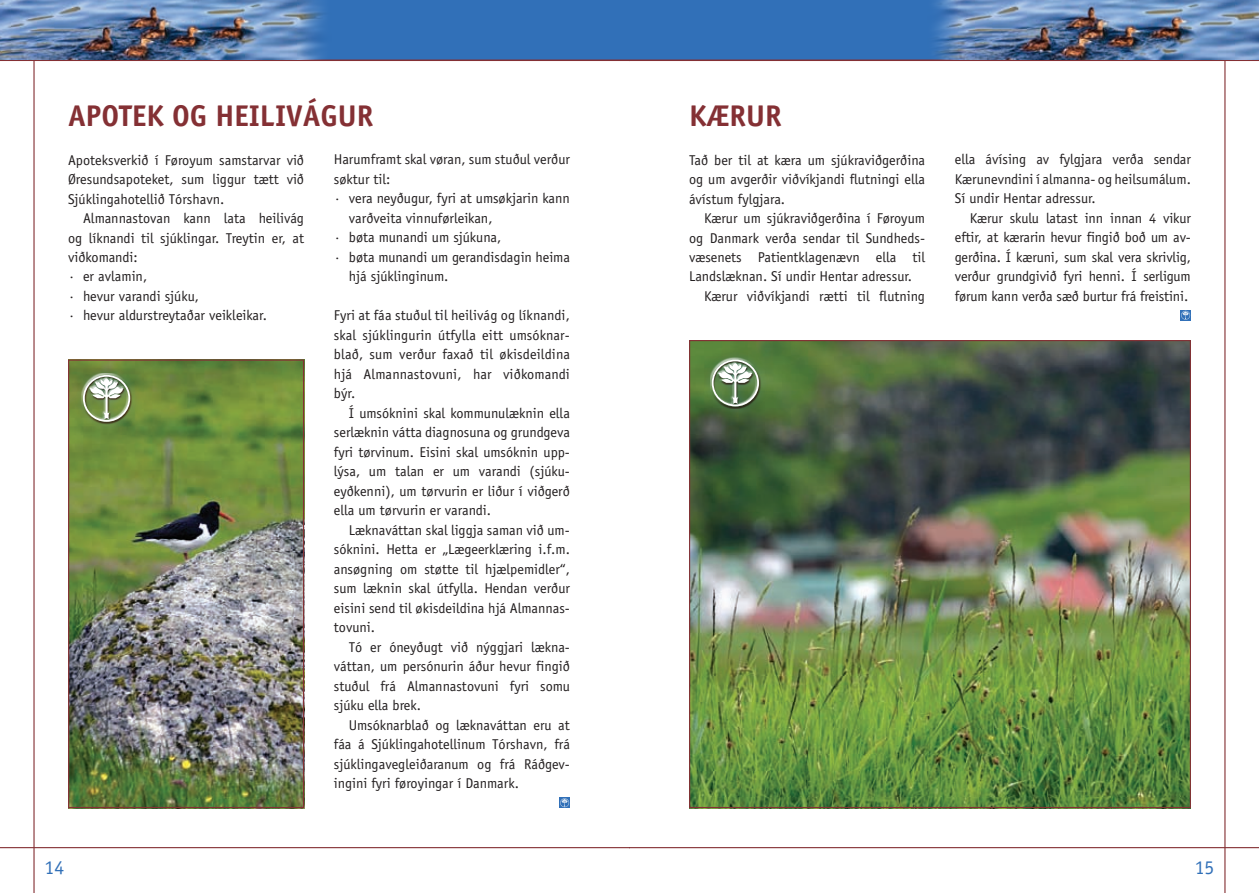
<style>
.page{position:relative;width:1259px;height:893px;background:#fff}
.page>*{position:absolute;margin:0;border:0;box-sizing:border-box;transform-origin:0 0}
.t1{font:700 30px "Officina Sans";color:#843034}
.t2{font:19.5px "Officina Sans";color:#3170b8}
.t3{font:14.25px/19.5px "Officina Sans";color:#231f20;text-align:justify}
</style>
<div class="page">
<hr style="left:33px;top:0;width:2px;height:893px;background:#843034">
<hr style="left:0;top:847px;width:629px;height:1px;background:#843034">
<hr style="left:1224px;top:0;width:1px;height:893px;background:#843034">
<svg style="left:0;top:0;width:1259px;height:62px;background:#4976af"></svg>
<img style="left:925px;top:0;width:334px;height:60px">
<hr style="left:629px;top:847px;width:630px;height:1px;background:#843034">
<div style="left:559px;top:797px;width:11px;height:11px;background:#3170b8"></div>
<svg style="left:560px;top:798px;width:9px;height:9px"></svg>
<div style="left:1180px;top:310px;width:11px;height:11px;background:#3170b8"></div>
<svg style="left:1181px;top:311px;width:9px;height:9px"></svg>
<img style="left:70px;top:362px;width:232px;height:444px">
<div style="left:68px;top:360px;width:236px;height:448px;border:1px solid #843034"></div>
<img style="left:691px;top:342px;width:498px;height:464px">
<div style="left:74px;top:366px;width:65px;height:65px;background:#3170b8;opacity:.5"></div>
<div style="left:81px;top:373px;width:49px;height:48px;background:#fff;opacity:.75"></div>
<div style="left:82px;top:376px;width:50px;height:48px;background:#843034;opacity:.75"></div>
<svg style="left:83px;top:375px;width:47px;height:47px"></svg>
<div style="left:703px;top:351px;width:65px;height:64px;background:#3170b8;opacity:.5"></div>
<div style="left:710px;top:358px;width:49px;height:47px;background:#fff;opacity:.75"></div>
<div style="left:711px;top:360px;width:50px;height:49px;background:#843034;opacity:.75"></div>
<svg style="left:711px;top:360px;width:48px;height:46px"></svg>
<h1 class="t1" style="left:68px;top:97px;width:307px">APOTEK OG H EILIVÁGUR</h1>
<p class="t3" style="left:68px;top:150px;width:237px">Apoteksverkið í Føroyum samstarvar við Øresundsapoteket, sum liggur tætt við Sjúklingahotellið Tórshavn.</p>
<p class="t3" style="left:68px;top:208px;width:237px;text-align:left;text-indent:15px">Almannastovan kann lata heilivág og líknandi til sjúklingar. Treytin er, at viðkomandi:<br>· er avlamin,<br>· hevur varandi sjúku,<br>· hevur aldurstreytaðar veikleikar.</p>
<p class="t3" style="left:334px;top:150px;width:237px">Harumframt skal vøran, sum stuðul verður</p>
<p class="t3" style="left:334px;top:169px;width:58px">søktur til:</p>
<p class="t3" style="left:334px;top:189px;width:237px">· vera neyðugur, fyri at umsøkjarin kann</p>
<p class="t3" style="left:349px;top:208px;width:145px">varðveita vinnuførleikan,</p>
<p class="t3" style="left:334px;top:228px;width:169px">· bøta munandi um sjúkuna,</p>
<p class="t3" style="left:334px;top:247px;width:237px">· bøta munandi um gerandisdagin heima</p>
<p class="t3" style="left:349px;top:267px;width:99px">hjá sjúklinginum.</p>
<p class="t3" style="left:334px;top:306px;width:237px">Fyri at fáa stuðul til heilivág og líknandi, skal sjúklingurin útfylla eitt umsóknar&shy;blað, sum verður faxað til økisdeildina hjá Almannastovuni, har viðkomandi býr.</p>
<p class="t3" style="left:334px;top:403px;width:238px;text-indent:15px">Í umsóknini skal kommunulæknin ella serlæknin vátta diagnosuna og grundgeva fyri tørvinum. Eisini skal umsóknin upp&shy;lýsa, um talan er um varandi (sjúku&shy;eyðkenni), um tørvurin er liður í viðgerð ella um tørvurin er varandi.</p>
<p class="t3" style="left:334px;top:520px;width:238px;text-align:left;text-indent:15px">Læknaváttan skal liggja saman við um&shy;sóknini. Hetta er „Lægeerklæring i.f. m. ansøgning om støtte til hjælpemidler“, sum læknin skal útfylla. Hendan verður eisini send til økisdeildina hjá Almannas&shy;tovuni.</p>
<p class="t3" style="left:334px;top:637px;width:238px;text-indent:15px">Tó er óneyðugt við nýggjari lækna&shy;váttan, um persónurin áður hevur fingið stuðul frá Almannastovuni fyri somu sjúku ella brek.</p>
<p class="t3" style="left:334px;top:715px;width:237px;text-indent:15px">Umsóknarblað og læknaváttan eru at fáa á Sjúklingahotellinum Tórshavn, frá sjúklingavegleiðaranum og frá Ráðgev&shy;ingini fyri føroyingar í Danmark.</p>
<h1 class="t1" style="left:689px;top:97px;width:94px">KÆRUR</h1>
<p class="t3" style="left:689px;top:150px;width:237px">Tað ber til at kæra um sjúkraviðgerðina og um avgerðir viðvíkjandi flutningi ella ávístum fylgjara.</p>
<p class="t3" style="left:689px;top:208px;width:237px;text-indent:15px">Kærur um sjúkraviðgerðina í Føroyum og Danmark verða sendar til Sundheds&shy;væsenets Patientklagenævn ella til Landslæknan. Sí undir Hentar adressur.</p>
<p class="t3" style="left:704px;top:286px;width:222px">Kærur viðvíkjandi rætti til flutning</p>
<p class="t3" style="left:955px;top:150px;width:237px;text-align:left">ella ávísing av fylgjara verða sendar<br>Kærunevndini í almanna- og heilsumálum.<br>Sí undir Hentar adressur.</p>
<p class="t3" style="left:955px;top:208px;width:238px;text-indent:15px">Kærur skulu latast inn innan 4 vikur eftir, at kærarin hevur fingið boð um av&shy;gerðina. Í kæruni, sum skal vera skrivlig, verður grundgivið fyri henni. Í serligum førum kann verða sæð burtur frá freistini.</p>
<h2 class="t2" style="left:45px;top:856px;width:21px">14</h2>
<h2 class="t2" style="left:1194px;top:856px;width:21px">15</h2>
</div>
